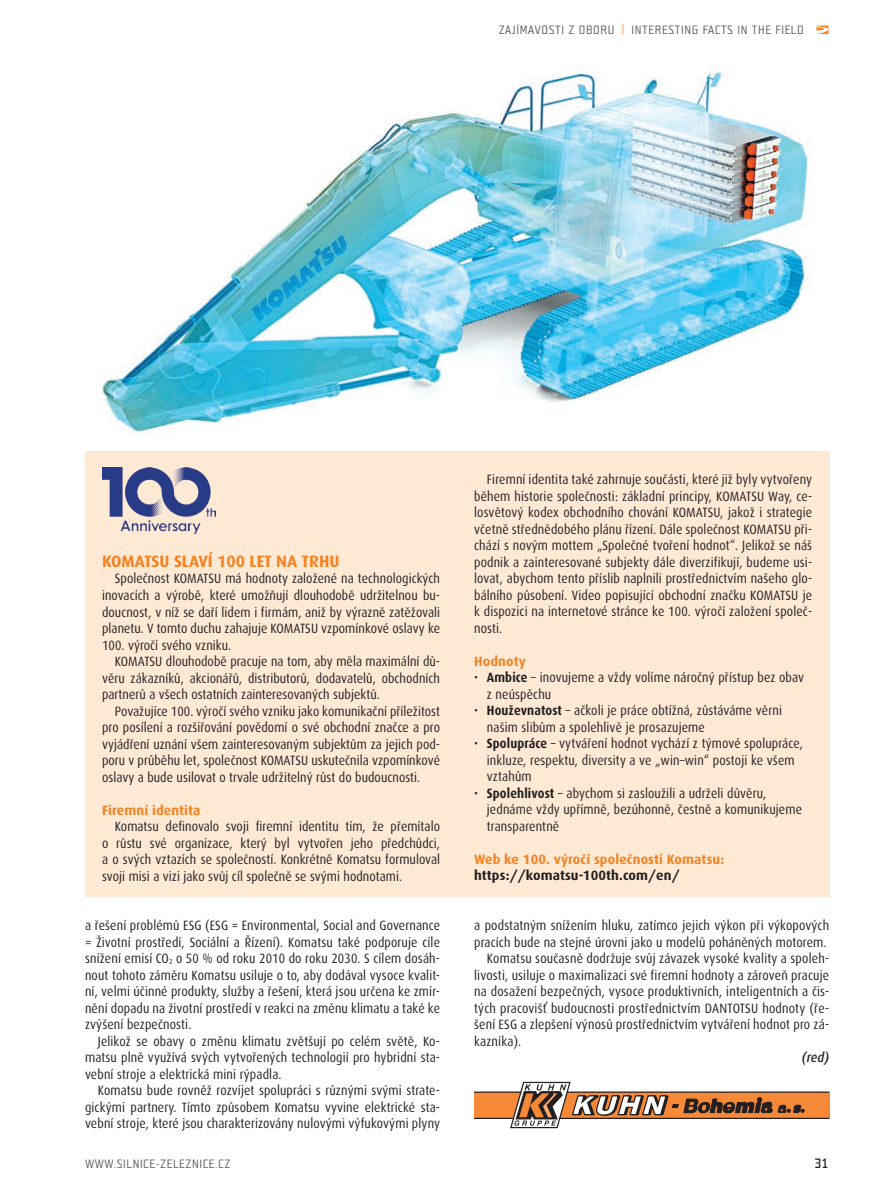
<style>
.page{position:relative;width:893px;height:1191px;background:#fff}
.page>*{position:absolute;margin:0;border:0;box-sizing:border-box;transform-origin:0 0}
.t1{font:700 16.5px "Max";color:#f58220}
.t2{font:13.5px/16.5px "Max Condensed";letter-spacing:.01em;color:#231f20;text-align:justify}
.t3{font:700 13.5px "Max";letter-spacing:.01em;color:#f58220}
.t4{font:700 13.5px "Max";letter-spacing:.01em;color:#231f20}
.t5{font:italic 500 13.5px "Max Condensed";color:#231f20}
.t6{font:700 13.5px "Teuton Hell CE";color:#231f20}
.t7{font:700 12px "Teuton Weiss CE";letter-spacing:.05em;color:#57585a}
.s1{color:#f79848}
.s2{font-weight:700}
</style>
<div class="page">
<svg style="left:816px;top:26px;width:12px;height:8px"></svg>
<div style="left:474px;top:1091px;width:355px;height:27px;background:#f58938"></div>
<svg style="left:684px;top:1097px;width:88px;height:16px"></svg>
<svg style="left:778px;top:1105px;width:26px;height:8px"></svg>
<hr style="left:474px;top:1091px;width:355px;height:1px;background:#231f20">
<hr style="left:474px;top:1117px;width:355px;height:2px;background:#231f20">
<svg style="left:509px;top:1081px;width:169px;height:47px"></svg>
<img style="left:101px;top:71px;width:710px;height:363px">
<div style="left:85px;top:451px;width:744px;height:446px;background:#fee9d5"></div>
<img style="left:102px;top:468px;width:113px;height:66px">
<p class="t7" style="left:499px;top:24px;width:306px">ZAJÍMAVOSTI Z OBORU <span class="s1">|</span> INTERESTING FACTS IN THE FIELD</p>
<p class="t1" style="left:102px;top:551px;width:239px">KOMATSU SLAVÍ 100 LET NA TRHU</p>
<p class="t2" style="left:102px;top:570px;width:340px;text-indent:13px">Společnost KOMATSU má hodnoty založené na technologických inovacích a výrobě, které umožňují dlouhodobě udržitelnou bu&shy;doucnost, v níž se daří lidem i firmám, aniž by výrazně zatěžovali planetu. V tomto duchu zahajuje KOMATSU vzpomínkové oslavy ke 100. výročí svého vzniku.</p>
<p class="t2" style="left:102px;top:653px;width:340px;text-indent:13px">KOMATSU dlouhodobě pracuje na tom, aby měla maximální dů&shy;věru zákazníků, akcionářů, distributorů, dodavatelů, obchodních partnerů a všech ostatních zainteresovaných subjektů.</p>
<p class="t2" style="left:102px;top:702px;width:340px;text-indent:13px">Považujíce 100. výročí svého vzniku jako komunikační příležitost pro posílení a rozšiřování povědomí o své obchodní značce a pro vyjádření uznání všem zainteresovaným subjektům za jejich pod&shy;poru v průběhu let, společnost KOMATSU uskutečnila vzpomínkové oslavy a bude usilovat o trvale udržitelný růst do budoucnosti.</p>
<p class="t3" style="left:102px;top:801px;width:100px">Firemní identita</p>
<p class="t2" style="left:102px;top:817px;width:340px;text-indent:13px">Komatsu definovalo svoji firemní identitu tím, že přemítalo o růstu své organizace, který byl vytvořen jeho předchůdci, a o svých vztazích se společností. Konkrétně Komatsu formuloval svoji misi a vizi jako svůj cíl společně se svými hodnotami.</p>
<p class="t2" style="left:85px;top:917px;width:357px">a řešení problémů ESG (ESG = Environmental, Social and Governance = Životní prostředí, Sociální a Řízení). Komatsu také podporuje cíle snížení emisí CO<sub>2</sub> o 50 % od roku 2010 do roku 2030. S cílem dosáh&shy;nout tohoto záměru Komatsu usiluje o to, aby dodával vysoce kvalit&shy;ní, velmi účinné produkty, služby a řešení, která jsou určena ke zmír&shy;nění dopadu na životní prostředí v reakci na změnu klimatu a také ke zvýšení bezpečnosti.</p>
<p class="t2" style="left:85px;top:1032px;width:357px;text-indent:13px">Jelikož se obavy o změnu klimatu zvětšují po celém světě, Ko&shy;matsu plně využívá svých vytvořených technologií pro hybridní sta&shy;vební stroje a elektrická mini rýpadla.</p>
<p class="t2" style="left:85px;top:1082px;width:357px;text-indent:13px">Komatsu bude rovněž rozvíjet spolupráci s různými svými strate&shy;gickými partnery. Tímto způsobem Komatsu vyvine elektrické sta&shy;vební stroje, které jsou charakterizovány nulovými výfukovými plyny</p>
<p class="t2" style="left:474px;top:471px;width:340px;text-indent:13px">Firemní identita také zahrnuje součásti, které již byly vytvořeny během historie společnosti: základní principy, KOMATSU Way, ce&shy;losvětový kodex obchodního chování KOMATSU, jakož i strategie včetně střednědobého plánu řízení. Dále společnost KOMATSU při&shy;chází s novým mottem „Společné tvoření hodnot“. Jelikož se náš podnik a zainteresované subjekty dále diverzifikují, budeme usi&shy;lovat, abychom tento příslib naplnili prostřednictvím našeho glo&shy;bálního působení. Video popisující obchodní značku KOMATSU je k dispozici na internetové stránce ke 100. výročí založení společ&shy;nosti.</p>
<p class="t3" style="left:474px;top:653px;width:53px">Hodnoty</p>
<p class="t2" style="left:487px;top:669px;width:319px;text-indent:-13px">• <span class="s2">Ambice</span> – inovujeme a vždy volíme náročný přístup bez obav z neúspěchu</p>
<p class="t2" style="left:487px;top:702px;width:297px;text-indent:-13px">• <span class="s2">Houževnatost</span> – ačkoli je práce obtížná, zůstáváme věrni našim slibům a spolehlivě je prosazujeme</p>
<p class="t2" style="left:487px;top:735px;width:317px;text-align:left;text-indent:-13px">• <span class="s2">Spolupráce</span> – vytváření hodnot vychází z týmové spolupráce, inkluze, respektu, diversity a ve „win–win“ postoji ke všem vztahům</p>
<p class="t2" style="left:487px;top:784px;width:317px;text-align:left;text-indent:-13px">• <span class="s2">Spolehlivost</span> – abychom si zasloužili a udrželi důvěru, jednáme vždy upřímně, bezúhonně, čestně a komunikujeme transparentně</p>
<p class="t3" style="left:474px;top:850px;width:252px">Web ke 100. výročí společnosti Komatsu:</p>
<p class="t4" style="left:474px;top:867px;width:207px">https://komatsu-100th.com/en/</p>
<p class="t2" style="left:474px;top:916px;width:357px">a podstatným snížením hluku, zatímco jejich výkon při výkopových</p>
<p class="t2" style="left:474px;top:933px;width:354px">pracích bude na stejné úrovni jako u modelů poháněných motorem.</p>
<p class="t2" style="left:487px;top:949px;width:344px">Komatsu současně dodržuje svůj závazek vysoké kvality a spoleh-</p>
<p class="t2" style="left:474px;top:966px;width:357px">livosti, usiluje o maximalizaci své firemní hodnoty a zároveň pracuje</p>
<p class="t2" style="left:474px;top:982px;width:357px">na dosažení bezpečných, vysoce produktivních, inteligentních a čis-</p>
<p class="t2" style="left:474px;top:999px;width:357px">tých pracovišť budoucnosti prostřednictvím DANTOTSU hodnoty (ře-</p>
<p class="t2" style="left:474px;top:1015px;width:357px">šení ESG a zlepšení výnosů prostřednictvím vytváření hodnot pro zá-</p>
<p class="t2" style="left:474px;top:1032px;width:49px">kazníka).</p>
<p class="t5" style="left:802px;top:1049px;width:29px">(red)</p>
<p class="t7" style="left:85px;top:1157px;width:147px">WWW.SILNICE-ZELEZNICE.CZ</p>
<p class="t6" style="left:814px;top:1156px;width:16px">31</p>
</div>
